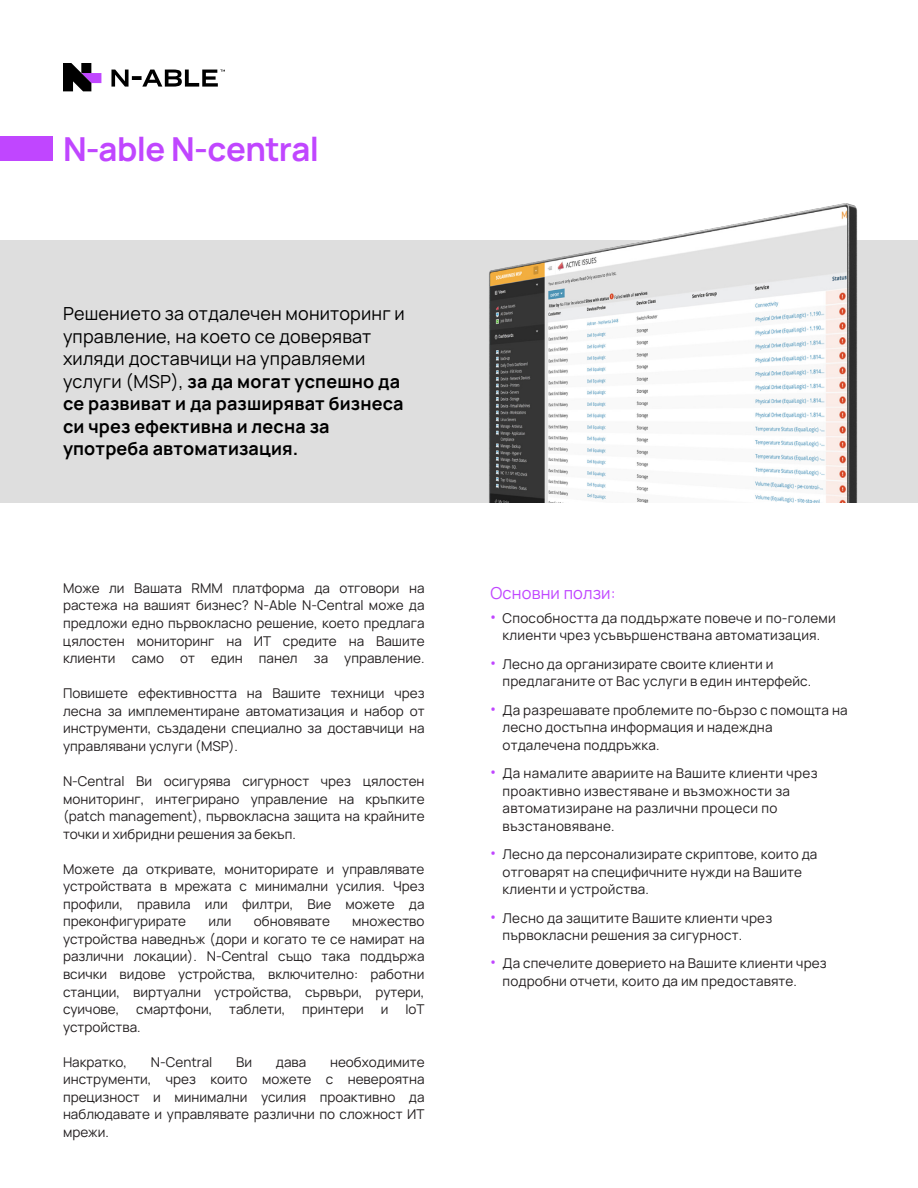
<style>
.page{position:relative;width:918px;height:1188px;background:#fff}
.page>*{position:absolute;margin:0;border:0;box-sizing:border-box;transform-origin:0 0}
.t1{font:200 33px "Manrope";letter-spacing:-.015em;color:#c046ff}
.Introduction{font:18px/22.5px "Manrope";letter-spacing:.01em;color:#000}
.Pillar_Title{font:16.5px "Manrope";letter-spacing:.01em;color:#c046ff}
.Bullets_0{font:13.5px/17.5px "Manrope";letter-spacing:.01em;color:#231f20;text-align:justify}
.s1{font-weight:700}
.s2{font-family:"Roboto";font-size:16.2px;color:#c046ff}
</style>
<div class="page">
<div style="left:0;top:240px;width:918px;height:262px;background:#dedede"></div>
<div style="left:0;top:137px;width:52px;height:24px;background:#c046ff"></div>
<img style="left:489px;top:203px;width:369px;height:299px">
<svg style="left:63px;top:63px;width:162px;height:28px"></svg>
<p class="t1" style="left:63px;top:126px;width:258px">N-able N-central</p>
<p class="Introduction" style="left:63px;top:302px;width:343px">Решението за отдалечен мониторинг и управление, на което се доверяват хиляди доставчици на управляеми услуги (MSP), <span class="s1">за да могат успешно да се развиват и да разширяват бизнеса си чрез ефективна и лесна за употреба автоматизация.</span></p>
<p class="Bullets_0" style="left:63px;top:579px;width:363px">Може ли Вашата RMM платформа да отговори на растежа на вашият бизнес? N-Able N-Central може да предложи едно първокласно решение, което предлага цялостен мониторинг на ИТ средите на Вашите клиенти само от един панел за управление.</p>
<p class="Bullets_0" style="left:63px;top:684px;width:363px">Повишете ефективността на Вашите техници чрез лесна за имплементиране автоматизация и набор от инструменти, създадени специално за доставчици на управлявани услуги (MSP).</p>
<p class="Bullets_0" style="left:63px;top:772px;width:363px">N-Central Ви осигурява сигурност чрез цялостен мониторинг, интегрирано управление на кръпките (patch management), първокласна защита на крайните точки и хибридни решения за бекъп.</p>
<p class="Bullets_0" style="left:63px;top:859px;width:363px">Можете да откривате, мониторирате и управлявате устройствата в мрежата с минимални усилия. Чрез профили, правила или филтри, Вие можете да преконфигурирате</p>
<p class="Bullets_0" style="left:208px;top:912px;width:25px">или</p>
<p class="Bullets_0" style="left:254px;top:912px;width:78px">обновявате</p>
<p class="Bullets_0" style="left:63px;top:912px;width:363px;text-indent:289px">множество устройства наведнъж (дори и когато те се намират на различни локации). N-Central също така поддържа всички видове устройства, включително: работни станции, виртуални устройства, сървъри, рутери, суичове, смартфони, таблети, принтери и IoT устройства.</p>
<p class="Bullets_0" style="left:63px;top:1053px;width:66px">Накратко,</p>
<p class="Bullets_0" style="left:151px;top:1053px;width:63px">N-Central</p>
<p class="Bullets_0" style="left:236px;top:1053px;width:17px">Ви</p>
<p class="Bullets_0" style="left:276px;top:1053px;width:32px">дава</p>
<p class="Bullets_0" style="left:63px;top:1053px;width:363px;text-indent:267px">необходимите инструменти, чрез които можете с невероятна прецизност и минимални усилия проактивно да наблюдавате и управлявате различни по сложност ИТ мрежи.</p>
<p class="Pillar_Title" style="left:490px;top:581px;width:127px">Основни ползи:</p>
<p class="Bullets_0" style="left:490px;top:609px;width:347px;text-align:center"><span class="s2">•</span> Способността да поддържате повече и по-големи клиенти чрез усъвършенствана автоматизация.</p>
<p class="Bullets_0" style="left:503px;top:655px;width:310px;text-indent:-12px"><span class="s2">•</span> Лесно да организирате своите клиенти и предлаганите от Вас услуги в един интерфейс.</p>
<p class="Bullets_0" style="left:503px;top:700px;width:347px;text-align:left;text-indent:-12px"><span class="s2">•</span> Да разрешавате проблемите по-бързо с помощта на лесно достъпна информация и надеждна отдалечена поддръжка.</p>
<p class="Bullets_0" style="left:503px;top:764px;width:316px;text-align:left;text-indent:-12px"><span class="s2">•</span> Да намалите авариите на Вашите клиенти чрез проактивно известяване и възможности за автоматизиране на различни процеси по възстановяване.</p>
<p class="Bullets_0" style="left:503px;top:845px;width:316px;text-align:left;text-indent:-12px"><span class="s2">•</span> Лесно да персонализирате скриптове, които да отговарят на специфичните нужди на Вашите клиенти и устройства.</p>
<p class="Bullets_0" style="left:503px;top:908px;width:271px;text-indent:-12px"><span class="s2">•</span> Лесно да защитите Вашите клиенти чрез първокласни решения за сигурност.</p>
<p class="Bullets_0" style="left:503px;top:954px;width:326px;text-indent:-12px"><span class="s2">•</span> Да спечелите доверието на Вашите клиенти чрез подробни отчети, които да им предоставяте.</p>
</div>
